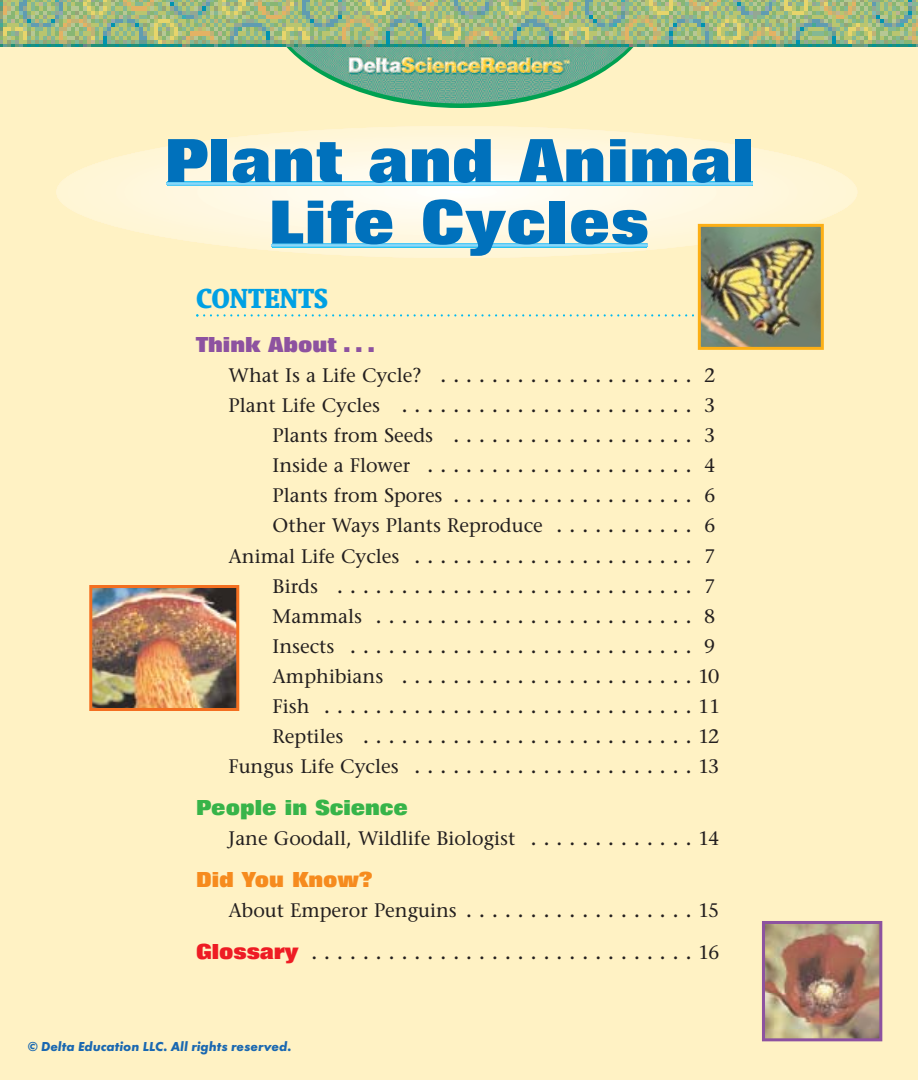
<style>
.page{position:relative;width:918px;height:1080px;background:#fff}
.page>*{position:absolute;margin:0;border:0;box-sizing:border-box;transform-origin:0 0}
.t1{font:800 60px/61.5px "Folio";letter-spacing:.02em;color:#0071bc;text-align:center}
.t2{font:700 condensed 31.5px "Oranda BT";color:#00a0e4}
.t3{font:22.5px/30px "Stone Serif";color:#231f1f;text-align:right}
.t4{font:800 21px "Folio";color:#37b449}
.t5{font:800 21px "Folio";color:#8d52a0}
.t6{font:800 21px "Folio";color:#f68b1e}
.t7{font:19.5px "Stone Serif";color:#231f1f}
.t8{font:italic 700 13.5px "Futura T";color:#1a68b1}
.s1{font-size:19.5px}
.s2{font-size:22.5px}
.s3{font-family:"Folio";font-weight:800;font-size:21px;color:#ee1c24}
</style>
<div class="page">
<div style="left:0;top:31px;width:918px;height:1049px;background:#fff2c4"></div>
<svg style="left:409px;top:104px;width:102px;height:4px"></svg>
<img style="left:286px;top:47px;width:348px;height:57px">
<svg style="left:59px;top:126px;width:796px;height:132px"></svg>
<svg style="left:67px;top:127px;width:780px;height:130px"></svg>
<svg style="left:75px;top:128px;width:764px;height:128px"></svg>
<svg style="left:83px;top:129px;width:747px;height:126px"></svg>
<svg style="left:92px;top:131px;width:730px;height:122px;fill:#fff5d4"></svg>
<svg style="left:100px;top:132px;width:714px;height:120px;fill:#fff6d5"></svg>
<svg style="left:108px;top:134px;width:698px;height:117px;fill:#fff6d6"></svg>
<svg style="left:116px;top:135px;width:682px;height:114px;fill:#fff6d7"></svg>
<svg style="left:124px;top:136px;width:666px;height:112px;fill:#fff6d7"></svg>
<svg style="left:132px;top:138px;width:650px;height:109px;fill:#fff6d8"></svg>
<div style="left:140px;top:139px;width:634px;height:106px;background:#fff7dd;border-radius:50%"></div>
<div style="left:197px;top:149px;width:520px;height:87px;background:#fff9e3;border-radius:50%"></div>
<div style="left:246px;top:157px;width:422px;height:70px;background:#fff9e7;border-radius:50%"></div>
<div style="left:278px;top:162px;width:357px;height:60px;background:#fffaeb;border-radius:50%"></div>
<div style="left:327px;top:170px;width:260px;height:44px;background:#fffbef;border-radius:50%"></div>
<div style="left:359px;top:176px;width:195px;height:32px;background:#fffdf3;border-radius:50%"></div>
<div style="left:400px;top:183px;width:114px;height:19px;background:#fffdf7;border-radius:50%"></div>
<div style="left:424px;top:187px;width:65px;height:11px;background:#fffffb;border-radius:50%"></div>
<svg style="left:196px;top:314px;width:502px;height:3px"></svg>
<hr style="left:166px;top:182px;width:587px;height:4px;background:#4fc9f5;border-radius:2px">
<hr style="left:166px;top:182px;width:587px;height:3px;background:#67cef6;border-radius:2px">
<hr style="left:166px;top:183px;width:587px;height:1px;background:#8cd7f8">
<img style="left:0;top:0;width:918px;height:47px">
<hr style="left:271px;top:243px;width:377px;height:4px;background:#50c9f5;border-radius:2px">
<hr style="left:271px;top:244px;width:377px;height:3px;background:#63cdf6;border-radius:2px">
<hr style="left:271px;top:244px;width:377px;height:2px;background:#6dd0f6;border-radius:2px">
<hr style="left:271px;top:245px;width:377px;height:1px;background:#8cd7f8">
<img style="left:766px;top:925px;width:112px;height:112px">
<div style="left:762px;top:921px;width:120px;height:120px;border:3px solid #8d52a0"></div>
<img style="left:702px;top:228px;width:118px;height:118px">
<div style="left:698px;top:224px;width:126px;height:126px;border:3px solid #fcaf16"></div>
<img style="left:93px;top:589px;width:142px;height:118px">
<div style="left:89px;top:585px;width:150px;height:126px;border:3px solid #f36f20"></div>
<h1 class="t1" style="left:165px;top:136px;width:590px">Plant and Animal<br>Life Cycles</h1>
<h2 class="t2" style="left:196px;top:286px;width:133px">CONTENTS</h2>
<p class="t5" style="left:196px;top:337px;width:180px">Think About . . .</p>
<p class="t3" style="left:229px;top:361px;width:488px"><span class="s1">What Is a Life Cycle?</span> . . . . . . . . . . . . . . . . . . . . <span class="s1">2<br>Plant Life Cycles</span> . . . . . . . . . . . . . . . . . . . . . . . <span class="s1">3<br>Plants from Seeds</span> . . . . . . . . . . . . . . . . . . . <span class="s1">3<br>Inside a Flower</span> . . . . . . . . . . . . . . . . . . . . . <span class="s1">4<br>Plants from Spores</span> . . . . . . . . . . . . . . . . . . . <span class="s1">6</span></p>
<p class="t7" style="left:273px;top:518px;width:444px">Other Ways Plants Reproduce <span class="s2">. . . . . . . . . . .</span> 6</p>
<p class="t3" style="left:229px;top:543px;width:493px"><span class="s1">Animal Life Cycles</span> . . . . . . . . . . . . . . . . . . . . . . <span class="s1">7<br>Birds</span> . . . . . . . . . . . . . . . . . . . . . . . . . . . . <span class="s1">7<br>Mammals</span> . . . . . . . . . . . . . . . . . . . . . . . . . <span class="s1">8<br>Insects</span> . . . . . . . . . . . . . . . . . . . . . . . . . . . <span class="s1">9<br>Amphibians</span> . . . . . . . . . . . . . . . . . . . . . . . <span class="s1">10<br>Fish</span> . . . . . . . . . . . . . . . . . . . . . . . . . . . . . <span class="s1">11<br>Reptiles</span> . . . . . . . . . . . . . . . . . . . . . . . . . . <span class="s1">12<br>Fungus Life Cycles</span> . . . . . . . . . . . . . . . . . . . . . . <span class="s1">13</span></p>
<p class="t4" style="left:196px;top:800px;width:213px">People in Science</p>
<p class="t7" style="left:229px;top:831px;width:492px">Jane Goodall, Wildlife Biologist <span class="s2">. . . . . . . . . . . . .</span> 14</p>
<p class="t6" style="left:196px;top:872px;width:178px">Did You Know?</p>
<p class="t7" style="left:229px;top:903px;width:492px">About Emperor Penguins <span class="s2">. . . . . . . . . . . . . . . . . .</span> 15</p>
<p class="t3" style="left:196px;top:939px;width:525px"><span class="s3">Glossary</span> . . . . . . . . . . . . . . . . . . . . . . . . . . . . . . <span class="s1">16</span></p>
<p class="t8" style="left:28px;top:1041px;width:265px">© Delta Education LLC. All rights reserved.</p>
</div>
